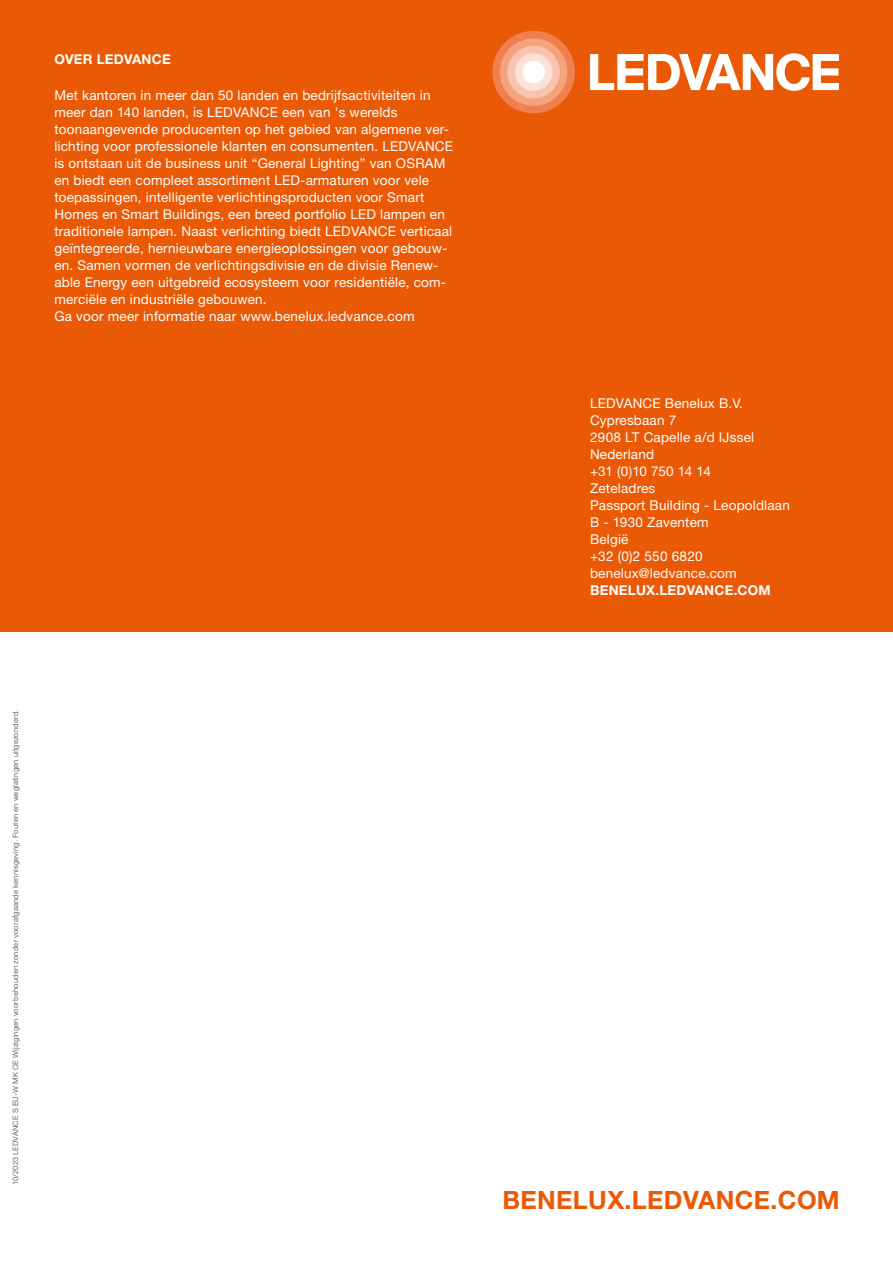
<style>
.page{position:relative;width:893px;height:1263px;background:#fff}
.page>*{position:absolute;margin:0;border:0;box-sizing:border-box;transform-origin:0 0}
.t1{font:700 25.2px "Helvetica Neue LT Pro";letter-spacing:.015em;color:#ea5a06}
.t2{font:13.5px/17px "Helvetica Neue LT Pro";letter-spacing:.015em;color:#fff}
.t3{font:700 13.5px "Helvetica Neue LT Pro";letter-spacing:.015em;color:#fff}
.t4{font:7.5px "Helvetica Neue LT Pro";letter-spacing:.02em;color:#686867}
</style>
<div class="page">
<div style="left:0;top:0;width:893px;height:631px;background:#ea5a06"></div>
<svg style="left:590px;top:53px;width:249px;height:38px"></svg>
<div style="left:492px;top:31px;width:83px;height:82px;background:#f0804f;border-radius:50%"></div>
<div style="left:500px;top:38px;width:67px;height:68px;background:#f5a37e;border-radius:50%"></div>
<div style="left:507px;top:46px;width:53px;height:52px;background:#f9c4af;border-radius:50%"></div>
<div style="left:515px;top:53px;width:37px;height:38px;background:#fce3d7;border-radius:50%"></div>
<div style="left:522px;top:61px;width:23px;height:22px;background:#fff;border-radius:50%"></div>
<p class="t3" style="left:54px;top:51px;width:118px">OVER LEDVANCE</p>
<p class="t2" style="left:54px;top:86px;width:400px">Met kantoren in meer dan 50 landen en bedrijfsactiviteiten in meer dan 140 landen, is LEDVANCE een van 's werelds toonaangevende producenten op het gebied van algemene ver&shy;lichting voor professionele klanten en consumenten. LEDVANCE is ontstaan uit de business unit “General Lighting” van OSRAM en biedt een compleet assortiment LED-armaturen voor vele toepassingen, intelligente verlichtingsproducten voor Smart Homes en Smart Buildings, een breed portfolio LED lampen en traditionele lampen. Naast verlichting biedt LEDVANCE verticaal geïntegreerde, hernieuwbare energieoplossingen voor gebouw&shy;en. Samen vormen de verlichtingsdivisie en de divisie Renew&shy;able Energy een uitgebreid ecosysteem voor residentiële, com&shy;merciële en industriële gebouwen.<br>Ga voor meer informatie naar www.benelux.ledvance.com</p>
<p class="t4" style="left:11px;top:1185px;width:477px;rotate:-90deg">10/2023 LEDVANCE S EU-W MK CE Wijzigingen voorbehouden zonder voorafgaande kennisgeving. Fouten en weglatingen uitgezonderd.</p>
<p class="t2" style="left:590px;top:395px;width:201px">LEDVANCE Benelux B.V.<br>Cypresbaan 7<br>2908 LT Capelle a/d IJssel<br>Nederland<br>+31 (0)10 750 14 14<br>Zeteladres<br>Passport Building - Leopoldlaan<br>B - 1930 Zaventem<br>België<br>+32 (0)2 550 6820 benelux@ledvance.com</p>
<p class="t3" style="left:590px;top:582px;width:182px">BENELUX.LEDVANCE.COM</p>
<h1 class="t1" style="left:502px;top:1184px;width:339px">BENELUX.LEDVANCE.COM</h1>
</div>
